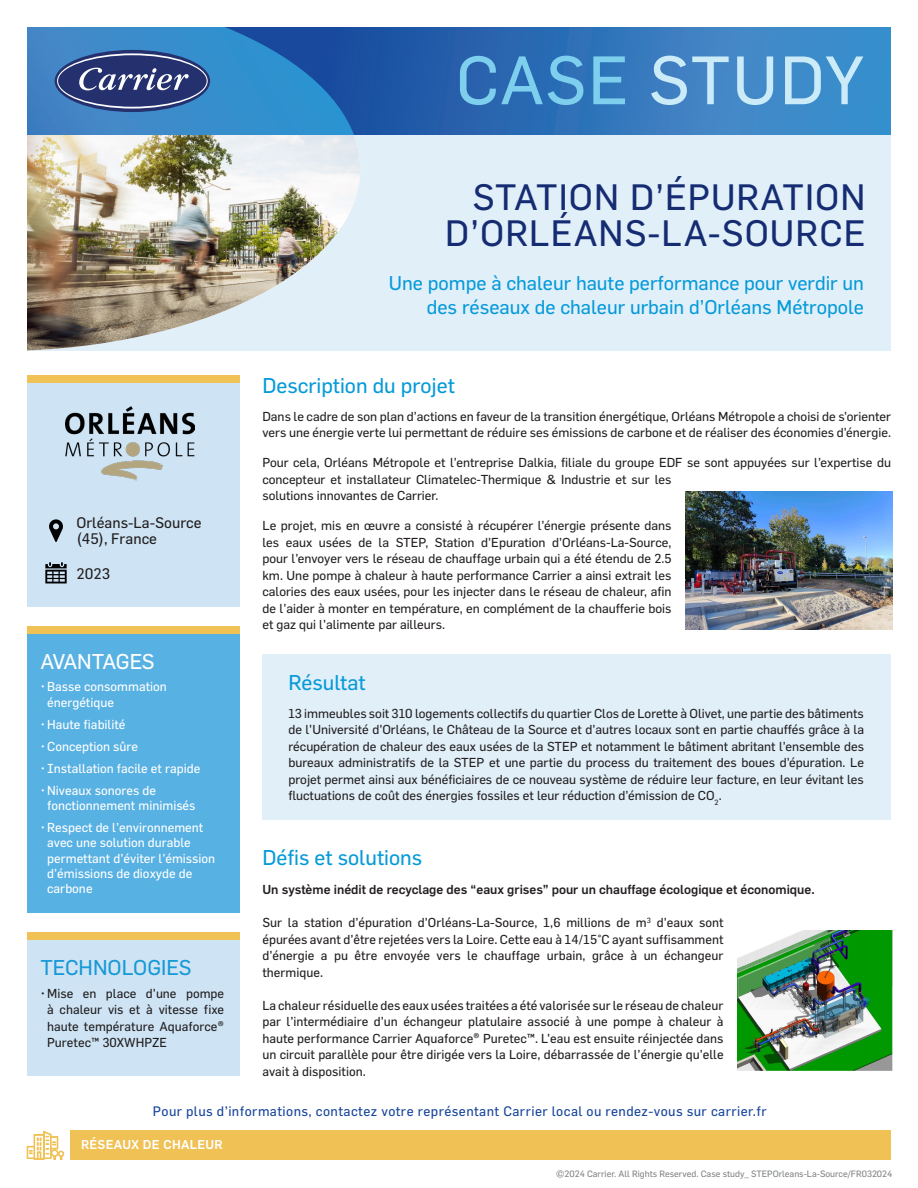
<style>
.page{position:relative;width:918px;height:1188px;background:#fff}
.page>*{position:absolute;margin:0;border:0;box-sizing:border-box;transform-origin:0 0}
.t1{font:67.05px "Flama Basic";letter-spacing:.02em;color:#cbebf8}
.t2{font:36px/36px "Flama Basic";letter-spacing:.03em;color:#152c73;text-align:right}
.t3{font:21px "Flama Basic";color:#069ad9}
.t4{font:21px "Flama Basic";color:#1999d6}
.t5{font:21px "Flama Basic";letter-spacing:-.025em;color:#fff}
.t6{font:19.5px/23.4px "Flama Basic";color:#069ad9;text-align:right}
.t7{font:15px/16.5px "Flama";color:#231f20}
.t8{font:13.5px "Flama";letter-spacing:.03em;color:#18469d}
.t9{font:12.75px/16.5px "Flama Basic";color:#231f20}
.t10{font:12.75px/16.5px "Flama";color:#231f20;text-align:justify}
.t11{font:12.75px/15.3px "Flama";color:#fff}
.t12{font:500 12.75px "Flama";color:#231f20}
.t13{font:500 12.6px "Flama";letter-spacing:.025em;color:#fff}
.t14{font:9px "Flama Basic";color:#808285}
.s1{color:#7eceee}
</style>
<div class="page">
<div style="left:71px;top:1131px;width:820px;height:29px;background:#f0c154"></div>
<svg style="left:27px;top:27px;width:864px;height:108px;background:#3375b8"></svg>
<div style="left:27px;top:135px;width:864px;height:216px;background:#e1eff9"></div>
<img style="left:27px;top:135px;width:333px;height:216px">
<img style="left:685px;top:492px;width:207px;height:137px">
<svg style="left:27px;top:1131px;width:37px;height:29px"></svg>
<div style="left:262px;top:654px;width:629px;height:166px;background:#e1eff9"></div>
<img style="left:737px;top:930px;width:155px;height:141px">
<div style="left:27px;top:376px;width:213px;height:231px;background:#cee4f5"></div>
<div style="left:27px;top:375px;width:213px;height:8px;background:#f0c154"></div>
<svg style="left:49px;top:519px;width:14px;height:23px"></svg>
<svg style="left:45px;top:562px;width:22px;height:21px"></svg>
<img style="left:66px;top:407px;width:129px;height:74px">
<div style="left:27px;top:631px;width:213px;height:282px;background:#58b1e3"></div>
<div style="left:27px;top:626px;width:213px;height:8px;background:#f0c154"></div>
<div style="left:27px;top:933px;width:213px;height:143px;background:#cee4f5"></div>
<div style="left:27px;top:932px;width:213px;height:8px;background:#f0c154"></div>
<p class="t1" style="left:456px;top:33px;width:410px"><span class="s1">CASE</span> STUDY</p>
<p class="t2" style="left:445px;top:177px;width:422px">STATION D’ÉPURATION<br>D’ORLÉANS-LA-SOURCE</p>
<p class="t6" style="left:389px;top:270px;width:477px">Une pompe à chaleur haute performance pour verdir un des réseaux de chaleur urbain d’Orléans Métropole</p>
<p class="t7" style="left:76px;top:514px;width:127px">Orléans-La-Source (45), France</p>
<p class="t7" style="left:76px;top:565px;width:35px">2023</p>
<p class="t5" style="left:40px;top:647px;width:116px">AVANTAGES</p>
<p class="t11" style="left:47px;top:679px;width:121px;text-indent:-7px">•Basse consommation énergétique</p>
<p class="t11" style="left:40px;top:716px;width:87px">•Haute fiabilité</p>
<p class="t11" style="left:40px;top:738px;width:99px">•Conception sûre</p>
<p class="t11" style="left:40px;top:760px;width:161px">• Installation facile et rapide</p>
<p class="t11" style="left:47px;top:782px;width:150px;text-indent:-7px">•Niveaux sonores de fonctionnement minimisés</p>
<p class="t11" style="left:47px;top:820px;width:170px;text-indent:-7px">•Respect de l’environnement avec une solution durable permettant d’éviter l’émission d’émissions de dioxyde de carbone</p>
<p class="t4" style="left:40px;top:952px;width:153px">TECHNOLOGIES</p>
<p class="t10" style="left:47px;top:985px;width:179px;text-indent:-7px">• Mise en place d’une pompe à chaleur vis et à vitesse fixe haute température Aquaforce® Puretec™ 30XWHPZE</p>
<p class="t3" style="left:262px;top:370px;width:194px">Description du projet</p>
<p class="t9" style="left:262px;top:407px;width:630px">Dans le cadre de son plan d’actions en faveur de la transition énergétique, Orléans Métropole a choisi de s’orienter vers une énergie verte lui permettant de réduire ses émissions de carbone et de réaliser des économies d’énergie.</p>
<p class="t9" style="left:262px;top:454px;width:630px">Pour cela, Orléans Métropole et l’entreprise Dalkia, filiale du groupe EDF se sont appuyées sur l’expertise du concepteur et installateur Climatelec-Thermique &amp; Industrie et sur les<br>solutions innovantes de Carrier.</p>
<p class="t9" style="left:262px;top:517px;width:411px;text-align:justify">Le projet, mis en œuvre a consisté à récupérer l’énergie présente dans les eaux usées de la STEP, Station d’Epuration d’Orléans-La-Source, pour l’envoyer vers le réseau de chauffage urbain qui a été étendu de 2.5 km. Une pompe à chaleur à haute performance Carrier a ainsi extrait les calories des eaux usées, pour les injecter dans le réseau de chaleur, afin de l’aider à monter en température, en complément de la chaufferie bois et gaz qui l’alimente par ailleurs.</p>
<p class="t3" style="left:288px;top:668px;width:79px">Résultat</p>
<p class="t9" style="left:288px;top:704px;width:577px;text-align:justify">13 immeubles soit 310 logements collectifs du quartier Clos de Lorette à Olivet, une partie des bâtiments de l’Université d’Orléans, le Château de la Source et d’autres locaux sont en partie chauffés grâce à la récupération de chaleur des eaux usées de la STEP et notamment le bâtiment abritant l’ensemble des bureaux administratifs de la STEP et une partie du process du traitement des boues d’épuration. Le projet permet ainsi aux bénéficiaires de ce nouveau système de réduire leur facture, en leur évitant les fluctuations de coût des énergies fossiles et leur réduction d’émission de CO<sub>2</sub>.</p>
<p class="t3" style="left:262px;top:842px;width:161px">Défis et solutions</p>
<p class="t12" style="left:262px;top:880px;width:554px">Un système inédit de recyclage des “eaux grises” pour un chauffage écologique et économique.</p>
<p class="t10" style="left:262px;top:914px;width:463px">Sur la station d’épuration d’Orléans-La-Source, 1,6 millions de m<sup>3</sup> d’eaux sont épurées avant d’être rejetées vers la Loire. Cette eau à 14/15°C ayant suffisamment d’énergie a pu être envoyée vers le chauffage urbain, grâce à un échangeur thermique.</p>
<p class="t10" style="left:262px;top:997px;width:463px">La chaleur résiduelle des eaux usées traitées a été valorisée sur le réseau de chaleur par l’intermédiaire d’un échangeur platulaire associé à une pompe à chaleur à haute performance Carrier Aquaforce® Puretec™. L’eau est ensuite réinjectée dans un circuit parallèle pour être dirigée vers la Loire, débarrassée de l’énergie qu’elle avait à disposition.</p>
<p class="t8" style="left:153px;top:1103px;width:616px">Pour plus d’informations, contactez votre représentant Carrier local ou rendez-vous sur carrier.fr</p>
<p class="t13" style="left:81px;top:1136px;width:143px">RÉSEAUX DE CHALEUR</p>
<p class="t14" style="left:556px;top:1167px;width:338px">©2024 Carrier. All Rights Reserved. Case study_ STEPOrleans-La-Source/FR032024</p>
</div>
